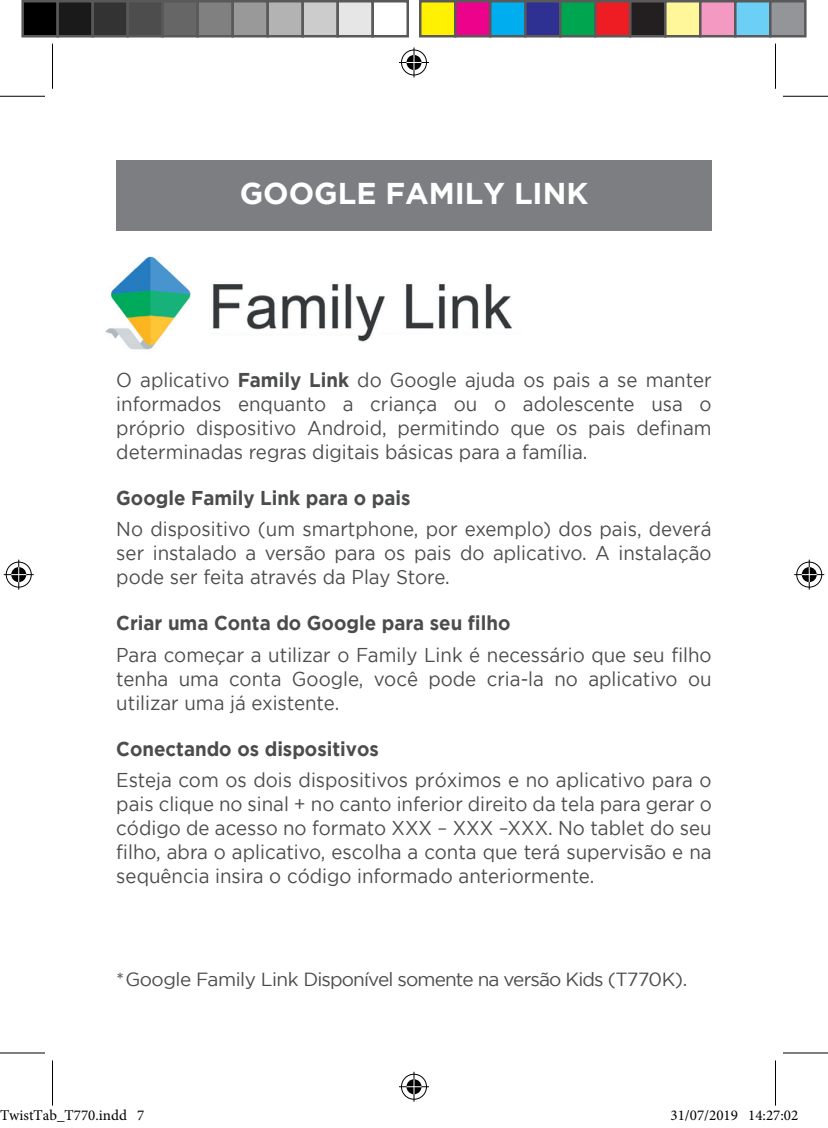
<style>
.page{position:relative;width:828px;height:1128px;background:#fff}
.page>*{position:absolute;margin:0;border:0;box-sizing:border-box;transform-origin:0 0}
.t1{font:700 30px "Gotham";color:#fff}
.t2{font:20px/24px "Gotham";color:#4b4c4d;text-align:justify;scale:.93 1}
.t3{font:700 20px "Gotham";color:#4b4c4d;scale:.93 1}
.t4{font:19px "Gotham";letter-spacing:-.045em;color:#4b4c4d}
.t5{font:15px "Minion Pro";color:#000}
.s1{font-weight:700}
</style>
<div class="page">
<div style="left:116px;top:160px;width:596px;height:70px;background:#7c7e81"></div>
<img style="left:105px;top:256px;width:407px;height:94px">
<svg style="left:0;top:1052px;width:45px;height:1px"></svg>
<svg style="left:783px;top:1052px;width:45px;height:1px"></svg>
<hr style="left:0;top:96px;width:45px;height:1px;background:#000">
<hr style="left:783px;top:96px;width:45px;height:1px;background:#000">
<hr style="left:0;top:1053px;width:45px;height:1px;background:#000">
<hr style="left:783px;top:1053px;width:45px;height:1px;background:#000">
<hr style="left:52px;top:44px;width:1px;height:45px;background:#000">
<hr style="left:52px;top:1060px;width:1px;height:45px;background:#000">
<hr style="left:775px;top:44px;width:1px;height:45px;background:#000">
<hr style="left:775px;top:1060px;width:1px;height:45px;background:#000">
<div style="left:400px;top:48px;width:28px;height:29px;border:3px solid #fff;border-radius:50%"></div>
<hr style="left:399px;top:61px;width:30px;height:3px;background:#fff">
<hr style="left:412px;top:47px;width:3px;height:30px;background:#fff">
<div style="left:405px;top:53px;width:18px;height:19px;border:3px solid #fff;border-radius:50%"></div>
<div style="left:401px;top:50px;width:26px;height:25px;border:1px solid #000;border-radius:50%"></div>
<hr style="left:399px;top:62px;width:30px;height:1px;background:#000">
<hr style="left:413px;top:47px;width:1px;height:30px;background:#000">
<svg style="left:406px;top:55px;width:15px;height:15px"></svg>
<div style="left:400px;top:1073px;width:28px;height:28px;border:3px solid #fff;border-radius:50%"></div>
<hr style="left:399px;top:1085px;width:30px;height:3px;background:#fff">
<hr style="left:412px;top:1072px;width:3px;height:30px;background:#fff">
<div style="left:405px;top:1078px;width:18px;height:18px;border:3px solid #fff;border-radius:50%"></div>
<div style="left:401px;top:1074px;width:26px;height:26px;border:1px solid #000;border-radius:50%"></div>
<hr style="left:399px;top:1086px;width:30px;height:1px;background:#000">
<hr style="left:413px;top:1072px;width:1px;height:30px;background:#000">
<svg style="left:406px;top:1079px;width:15px;height:15px"></svg>
<div style="left:5px;top:561px;width:28px;height:28px;border:3px solid #fff;border-radius:50%"></div>
<hr style="left:4px;top:573px;width:30px;height:3px;background:#fff">
<hr style="left:17px;top:560px;width:3px;height:30px;background:#fff">
<div style="left:10px;top:566px;width:18px;height:18px;border:3px solid #fff;border-radius:50%"></div>
<div style="left:6px;top:562px;width:26px;height:25px;border:1px solid #000;border-radius:50%"></div>
<hr style="left:4px;top:574px;width:30px;height:1px;background:#000">
<hr style="left:18px;top:560px;width:1px;height:30px;background:#000">
<svg style="left:11px;top:567px;width:15px;height:15px"></svg>
<div style="left:795px;top:561px;width:28px;height:28px;border:3px solid #fff;border-radius:50%"></div>
<hr style="left:794px;top:573px;width:30px;height:3px;background:#fff">
<hr style="left:808px;top:560px;width:3px;height:30px;background:#fff">
<div style="left:800px;top:566px;width:18px;height:18px;border:3px solid #fff;border-radius:50%"></div>
<div style="left:796px;top:562px;width:26px;height:25px;border:1px solid #000;border-radius:50%"></div>
<hr style="left:794px;top:574px;width:30px;height:1px;background:#000">
<hr style="left:809px;top:560px;width:1px;height:30px;background:#000">
<svg style="left:802px;top:567px;width:15px;height:15px"></svg>
<div style="left:23px;top:1px;width:35px;height:35px;background:#000"></div>
<div style="left:21px;top:0;width:38px;height:37px;border:2px solid #595959"></div>
<div style="left:58px;top:1px;width:35px;height:35px;background:#1a1a1a"></div>
<div style="left:56px;top:0;width:38px;height:37px;border:2px solid #595959"></div>
<div style="left:93px;top:1px;width:35px;height:35px;background:#333"></div>
<div style="left:91px;top:0;width:38px;height:37px;border:2px solid #595959"></div>
<div style="left:128px;top:1px;width:35px;height:35px;background:#4d4d4d"></div>
<div style="left:126px;top:0;width:38px;height:37px;border:2px solid #595959"></div>
<div style="left:163px;top:1px;width:35px;height:35px;background:#666"></div>
<div style="left:161px;top:0;width:38px;height:37px;border:2px solid #595959"></div>
<div style="left:198px;top:1px;width:35px;height:35px;background:#808080"></div>
<div style="left:196px;top:0;width:38px;height:37px;border:2px solid #595959"></div>
<div style="left:233px;top:1px;width:35px;height:35px;background:#999"></div>
<div style="left:231px;top:0;width:38px;height:37px;border:2px solid #595959"></div>
<div style="left:268px;top:1px;width:35px;height:35px;background:#b3b3b3"></div>
<div style="left:266px;top:0;width:38px;height:37px;border:2px solid #595959"></div>
<div style="left:303px;top:1px;width:35px;height:35px;background:#ccc"></div>
<div style="left:301px;top:0;width:38px;height:37px;border:2px solid #595959"></div>
<div style="left:338px;top:1px;width:35px;height:35px;background:#e6e6e6"></div>
<div style="left:336px;top:0;width:38px;height:37px;border:2px solid #595959"></div>
<div style="left:371px;top:0;width:38px;height:37px;border:2px solid #595959"></div>
<div style="left:420px;top:1px;width:35px;height:35px;background:#fff101"></div>
<div style="left:419px;top:0;width:37px;height:37px;border:2px solid #595959"></div>
<div style="left:455px;top:1px;width:35px;height:35px;background:#ed028c"></div>
<div style="left:454px;top:0;width:37px;height:37px;border:2px solid #595959"></div>
<div style="left:490px;top:1px;width:35px;height:35px;background:#00aeef"></div>
<div style="left:489px;top:0;width:37px;height:37px;border:2px solid #595959"></div>
<div style="left:525px;top:1px;width:35px;height:35px;background:#2e3092"></div>
<div style="left:524px;top:0;width:37px;height:37px;border:2px solid #595959"></div>
<div style="left:560px;top:1px;width:35px;height:35px;background:#00a54f"></div>
<div style="left:559px;top:0;width:37px;height:37px;border:2px solid #595959"></div>
<div style="left:595px;top:1px;width:35px;height:35px;background:#ee1d23"></div>
<div style="left:594px;top:0;width:37px;height:37px;border:2px solid #595959"></div>
<div style="left:630px;top:1px;width:35px;height:35px;background:#231f20"></div>
<div style="left:629px;top:0;width:37px;height:37px;border:2px solid #595959"></div>
<div style="left:665px;top:1px;width:35px;height:35px;background:#fff79a"></div>
<div style="left:664px;top:0;width:37px;height:37px;border:2px solid #595959"></div>
<div style="left:700px;top:1px;width:35px;height:35px;background:#f499c2"></div>
<div style="left:699px;top:0;width:37px;height:37px;border:2px solid #595959"></div>
<div style="left:735px;top:1px;width:35px;height:35px;background:#6bcff6"></div>
<div style="left:734px;top:0;width:37px;height:37px;border:2px solid #595959"></div>
<div style="left:770px;top:1px;width:35px;height:35px;background:#939598"></div>
<div style="left:769px;top:0;width:37px;height:37px;border:2px solid #595959"></div>
<div style="left:88px;top:1110px;width:7px;height:11px;border:1px solid #fff;border-radius:50%"></div>
<div style="left:90px;top:1111px;width:4px;height:10px;border:1px solid #fff;border-radius:50%"></div>
<div style="left:690px;top:1110px;width:7px;height:11px;border:1px solid #fff;border-radius:50%"></div>
<div style="left:691px;top:1111px;width:5px;height:10px;border:1px solid #fff;border-radius:50%"></div>
<div style="left:716px;top:1110px;width:7px;height:11px;border:1px solid #fff;border-radius:50%"></div>
<div style="left:718px;top:1111px;width:4px;height:10px;border:1px solid #fff;border-radius:50%"></div>
<div style="left:784px;top:1110px;width:7px;height:11px;border:1px solid #fff;border-radius:50%"></div>
<div style="left:785px;top:1111px;width:5px;height:10px;border:1px solid #fff;border-radius:50%"></div>
<h1 class="t1" style="left:240px;top:176px;width:350px">GOOGLE FAMILY LINK</h1>
<p class="t2" style="left:116px;top:368px;width:642px">O aplicativo <span class="s1">Family Link</span> do Google ajuda os pais a se manter informados enquanto a criança ou o adolescente usa o próprio dispositivo Android, permitindo que os pais definam determinadas regras digitais básicas para a família.</p>
<p class="t3" style="left:116px;top:487px;width:318px">Google Family Link para o pais</p>
<p class="t2" style="left:116px;top:517px;width:642px">No dispositivo (um smartphone, por exemplo) dos pais, deverá ser instalado a versão para os pais do aplicativo. A instalação pode ser feita através da Play Store.</p>
<p class="t3" style="left:116px;top:612px;width:425px">Criar uma Conta do Google para seu filho</p>
<p class="t2" style="left:116px;top:642px;width:642px">Para começar a utilizar o Family Link é necessário que seu filho tenha uma conta Google, você pode cria-la no aplicativo ou utilizar uma já existente.</p>
<p class="t3" style="left:116px;top:737px;width:284px">Conectando os dispositivos</p>
<p class="t2" style="left:116px;top:767px;width:642px">Esteja com os dois dispositivos próximos e no aplicativo para o pais clique no sinal + no canto inferior direito da tela para gerar o código de acesso no formato XXX – XXX –XXX. No tablet do seu filho, abra o aplicativo, escolha a conta que terá supervisão e na sequência insira o código informado anteriormente.</p>
<p class="t4" style="left:116px;top:969px;width:572px">* Google Family Link Disponível somente na versão Kids (T770K).</p>
<p class="t5" style="left:0;top:1106px;width:146px">TwistTab_T770.indd 7</p>
<p class="t5" style="left:670px;top:1106px;width:129px">31/07/2019 14:27:02</p>
</div>
